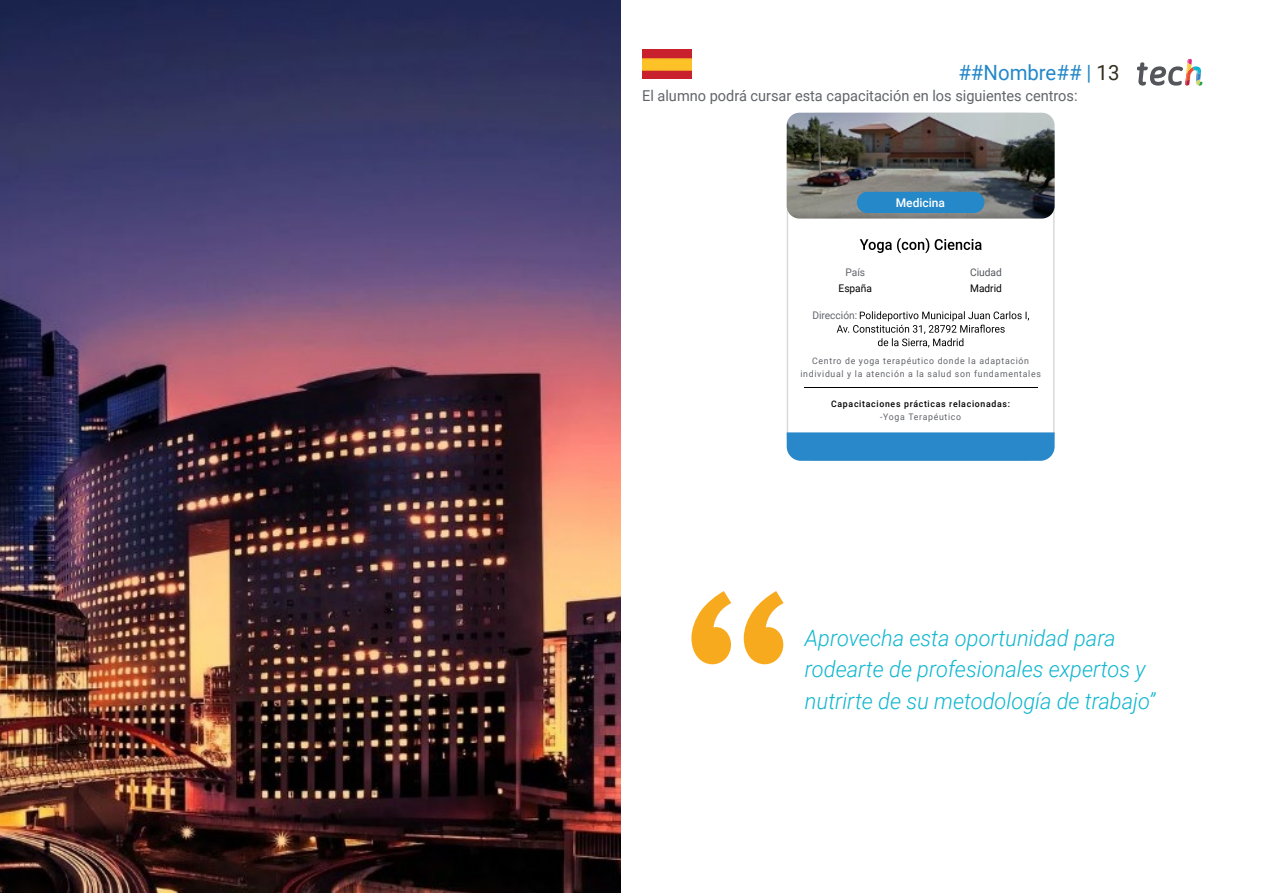
<style>
.page{position:relative;width:1263px;height:893px;background:#fff}
.page>*{position:absolute;margin:0;border:0;box-sizing:border-box;transform-origin:0 0}
.t1{font:italic 300 22.5px/31.5px "Roboto";color:#0fb6cf}
.t2{font:21px "Roboto";color:#2488c9}
.t3{font:15px "Roboto";color:#61646a}
.t4{font:500 12px "Roboto";color:#fff}
.t5{font:10.5px "Roboto";color:#61646a}
.t6{font:10.5px "Roboto";color:#000}
.t7{font:10.5px "Roboto";color:#52555b}
.t8{font:9px/13.5px "Roboto";letter-spacing:.08em;color:#61646a;text-align:center}
.t9{font:500 9px "Roboto";letter-spacing:.08em;color:#000}
.s1{color:#312e20}
</style>
<div class="page">
<img style="left:0;top:0;width:621px;height:893px">
<svg style="left:786px;top:112px;width:269px;height:339px"></svg>
<img style="left:787px;top:113px;width:267px;height:106px">
<div style="left:857px;top:192px;width:127px;height:21px;background:#2488c9;border-radius:11px"></div>
<svg style="left:787px;top:432px;width:267px;height:29px;background:#2f8bca"></svg>
<hr style="left:804px;top:387px;width:233px;height:1px;background:#000">
<svg style="left:860px;top:238px;width:121px;height:15px"></svg>
<svg style="left:837px;top:311px;width:192px;height:37px"></svg>
<svg style="left:691px;top:591px;width:92px;height:73px"></svg>
<img style="left:642px;top:49px;width:49px;height:30px">
<svg style="left:1137px;top:59px;width:65px;height:27px"></svg>
<h2 class="t2" style="left:958px;top:57px;width:163px">##Nombre## | <span class="s1">13</span></h2>
<h3 class="t3" style="left:642px;top:86px;width:437px">El alumno podrá cursar esta capacitación en los siguientes centros:</h3>
<p class="t5" style="left:845px;top:265px;width:21px">País</p>
<p class="t6" style="left:838px;top:281px;width:35px">España</p>
<h3 class="t4" style="left:896px;top:194px;width:51px">Medicina</h3>
<p class="t7" style="left:970px;top:265px;width:33px">Ciudad</p>
<p class="t6" style="left:970px;top:281px;width:33px">Madrid</p>
<p class="t5" style="left:812px;top:308px;width:46px">Dirección:</p>
<p class="t8" style="left:800px;top:353px;width:242px">Centro de yoga terapéutico donde la adaptación individual y la atención a la salud son fundamentales</p>
<p class="t9" style="left:831px;top:397px;width:180px">Capacitaciones prácticas relacionadas:</p>
<p class="t8" style="left:880px;top:410px;width:82px">-Yoga Terapéutico</p>
<h1 class="t1" style="left:805px;top:621px;width:352px">Aprovecha esta oportunidad para rodearte de profesionales expertos y nutrirte de su metodología de trabajo”</h1>
</div>
